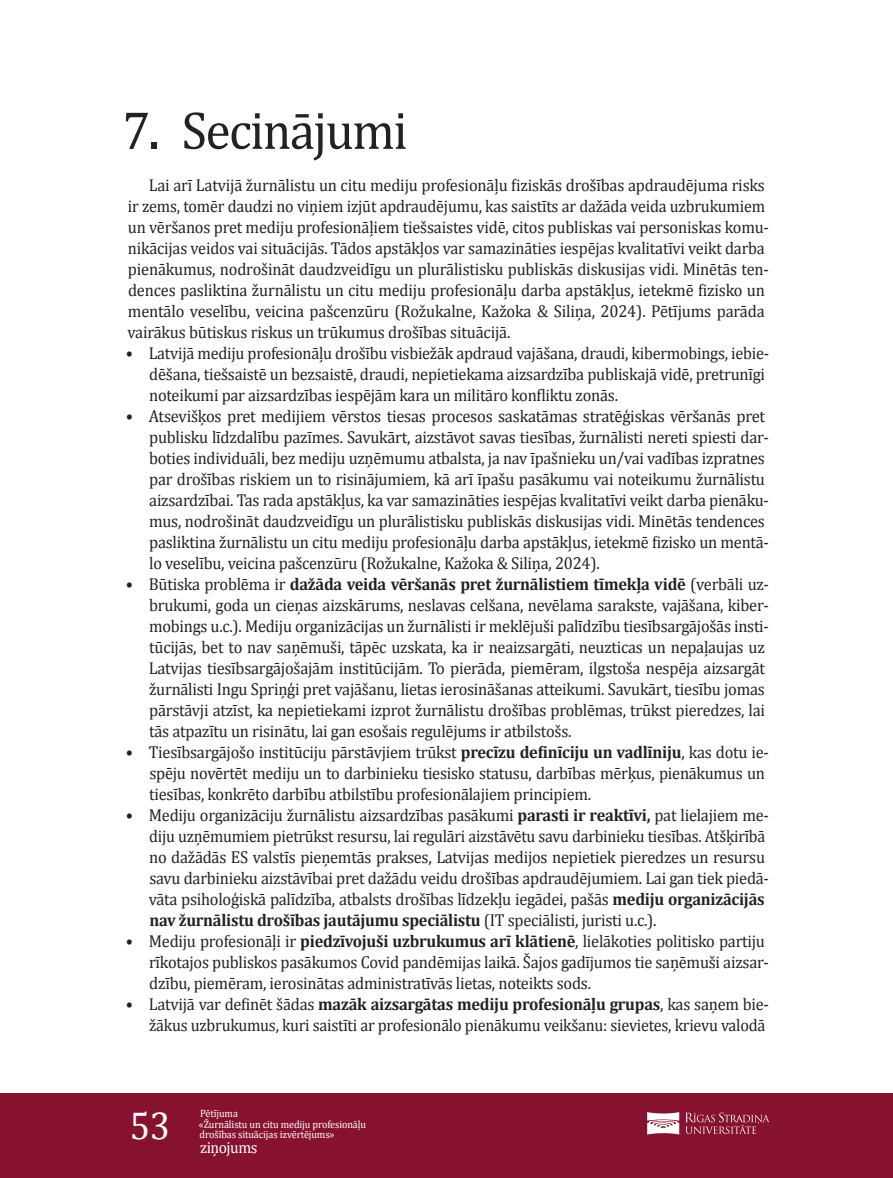
<style>
.page{position:relative;width:893px;height:1178px;background:#fff}
.page>*{position:absolute;margin:0;border:0;box-sizing:border-box;transform-origin:0 0}
._01_ApaksVirsrakstsC{font:54px "Cambria";letter-spacing:-.03em;color:#222321;scale:.95 1}
.t1{font:39px "Cambria";color:#fff;scale:.95 1}
._06_Basic_Paragraph{font:17.25px/21px "Cambria";letter-spacing:-.015em;color:#222321;scale:.95 1}
._06_Basic_Paragraph-2{font:17.25px/21px "Cambria";letter-spacing:-.015em;color:#222321;scale:.96 1}
._06_Basic_Paragraph-3{font:17.25px/21px "Cambria";letter-spacing:-.015em;color:#222321;scale:.94 1}
.t2{font:16.35px "Cambria";letter-spacing:-.03em;color:#fff;scale:.95 1}
.t3{font:10.65px/10.6px "Cambria";letter-spacing:-.01em;color:#fff;scale:.95 1}
.s1{font-weight:700}
</style>
<div class="page">
<div style="left:0;top:1094px;width:893px;height:84px;background:#871230"></div>
<svg style="left:647px;top:1112px;width:32px;height:22px"></svg>
<svg style="left:685px;top:1112px;width:85px;height:22px"></svg>
<p class="_01_ApaksVirsrakstsC" style="left:122px;top:99px;width:302px">7. Secinājumi</p>
<p class="_06_Basic_Paragraph" style="left:128px;top:174px;width:677px;text-indent:21px">Lai arī Latvijā žurnālistu un citu mediju profesionāļu fiziskās drošības apdraudējuma risks ir zems, tomēr daudzi no viņiem izjūt apdraudējumu, kas saistīts ar dažāda veida uzbrukumiem un vēršanos pret mediju profesionāļiem tiešsaistes vidē, citos publiskas vai personiskas komu&shy;nikācijas veidos vai situācijās. Tādos apstākļos var samazināties iespējas kvalitatīvi veikt darba pienākumus, nodrošināt daudzveidīgu un plurālistisku publiskās diskusijas vidi. Minētās ten&shy;dences pasliktina žurnālistu un citu mediju profesionāļu darba apstākļus, ietekmē fizisko un mentālo veselību, veicina pašcenzūru (Rožukalne, Kažoka &amp; Siliņa, 2024). Pētījums parāda vairākus būtiskus riskus un trūkumus drošības situācijā.</p>
<p class="_06_Basic_Paragraph-3" style="left:149px;top:342px;width:661px;text-indent:-23px">• Latvijā mediju profesionāļu drošību visbiežāk apdraud vajāšana, draudi, kibermobings, iebie&shy;dēšana, tiešsaistē un bezsaistē, draudi, nepietiekama aizsardzība publiskajā vidē, pretrunīgi noteikumi par aizsardzības iespējām kara un militāro konfliktu zonās.</p>
<p class="_06_Basic_Paragraph-2" style="left:149px;top:405px;width:647px;text-indent:-23px">• Atsevišķos pret medijiem vērstos tiesas procesos saskatāmas stratēģiskas vēršanās pret publisku līdzdalību pazīmes. Savukārt, aizstāvot savas tiesības, žurnālisti nereti spiesti dar&shy;boties individuāli, bez mediju uzņēmumu atbalsta, ja nav īpašnieku un/vai vadības izpratnes par drošības riskiem un to risinājumiem, kā arī īpašu pasākumu vai noteikumu žurnālistu aizsardzībai. Tas rada apstākļus, ka var samazināties iespējas kvalitatīvi veikt darba pienāku&shy;mus, nodrošināt daudzveidīgu un plurālistisku publiskās diskusijas vidi. Minētās tendences pasliktina žurnālistu un citu mediju profesionāļu darba apstākļus, ietekmē fizisko un mentā&shy;lo veselību, veicina pašcenzūru (Rožukalne, Kažoka &amp; Siliņa, 2024).</p>
<p class="_06_Basic_Paragraph" style="left:149px;top:573px;width:654px;text-indent:-23px">• Būtiska problēma ir <span class="s1">dažāda veida vēršanās pret žurnālistiem tīmekļa vidē</span> (verbāli uz&shy;brukumi, goda un cieņas aizskārums, neslavas celšana, nevēlama sarakste, vajāšana, kiber&shy;mobings u.c.). Mediju organizācijas un žurnālisti ir meklējuši palīdzību tiesībsargājošās insti&shy;tūcijās, bet to nav saņēmuši, tāpēc uzskata, ka ir neaizsargāti, neuzticas un nepaļaujas uz Latvijas tiesībsargājošajām institūcijām. To pierāda, piemēram, ilgstoša nespēja aizsargāt žurnālisti Ingu Spriņģi pret vajāšanu, lietas ierosināšanas atteikumi. Savukārt, tiesību jomas pārstāvji atzīst, ka nepietiekami izprot žurnālistu drošības problēmas, trūkst pieredzes, lai tās atpazītu un risinātu, lai gan esošais regulējums ir atbilstošs.</p>
<p class="_06_Basic_Paragraph" style="left:149px;top:741px;width:654px;text-indent:-23px">• Tiesībsargājošo institūciju pārstāvjiem trūkst <span class="s1">precīzu definīciju un vadlīniju</span>, kas dotu ie&shy;spēju novērtēt mediju un to darbinieku tiesisko statusu, darbības mērķus, pienākumus un tiesības, konkrēto darbību atbilstību profesionālajiem principiem.</p>
<p class="_06_Basic_Paragraph" style="left:149px;top:804px;width:654px;text-indent:-23px">• Mediju organizāciju žurnālistu aizsardzības pasākumi <span class="s1">parasti ir reaktīvi,</span> pat lielajiem me&shy;diju uzņēmumiem pietrūkst resursu, lai regulāri aizstāvētu savu darbinieku tiesības. Atšķirībā no dažādās ES valstīs pieņemtās prakses, Latvijas medijos nepietiek pieredzes un resursu savu darbinieku aizstāvībai pret dažādu veidu drošības apdraudējumiem. Lai gan tiek piedā&shy;vāta psiholoģiskā palīdzība, atbalsts drošības līdzekļu iegādei, pašās <span class="s1">mediju organizācijās nav žurnālistu drošības jautājumu speciālistu</span> (IT speciālisti, juristi u.c.).</p>
<p class="_06_Basic_Paragraph" style="left:149px;top:930px;width:654px;text-indent:-23px">• Mediju profesionāļi ir <span class="s1">piedzīvojuši uzbrukumus arī klātienē</span>, lielākoties politisko partiju rīkotajos publiskos pasākumos Covid pandēmijas laikā. Šajos gadījumos tie saņēmuši aizsar&shy;dzību, piemēram, ierosinātas administratīvās lietas, noteikts sods.</p>
<p class="_06_Basic_Paragraph" style="left:126px;top:993px;width:679px;text-align:right">• Latvijā var definēt šādas <span class="s1">mazāk aizsargātas mediju profesionāļu grupas</span>, kas saņem bie&shy;žākus uzbrukumus, kuri saistīti ar profesionālo pienākumu veikšanu: sievietes, krievu valodā</p>
<h2 class="t1" style="left:130px;top:1103px;width:44px">53</h2>
<p class="t3" style="left:199px;top:1108px;width:177px">Pētījuma<br>«Žurnālistu un citu mediju profesionāļu drošības situācijas izvērtējums»</p>
<p class="t2" style="left:200px;top:1138px;width:62px">ziņojums</p>
</div>
